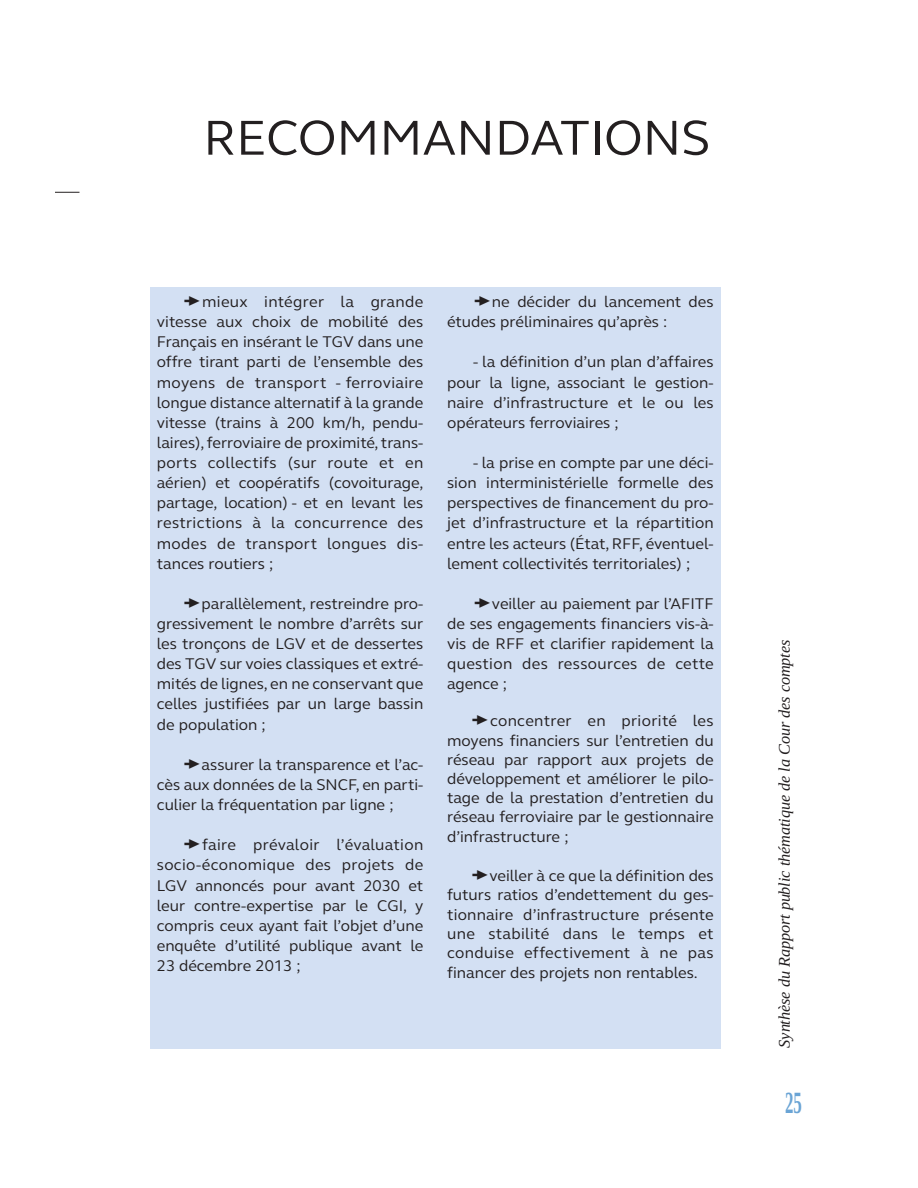
<style>
.page{position:relative;width:918px;height:1188px;background:#fff}
.page>*{position:absolute;margin:0;border:0;box-sizing:border-box;transform-origin:0 0}
.t1{font:50.25px "FS Elliot";color:#231f20}
.t2{font:700 30.15px "Liberation Serif";color:#6aa4d5;scale:.55 1}
.t3{font:15.9px/20.1px "FS Elliot";color:#231f20;text-align:justify}
.t4{font:italic 15.9px "Liberation Serif";letter-spacing:-.01em;color:#231f20}
</style>
<div class="page">
<svg style="left:55px;top:191px;width:25px;height:2px"></svg>
<div style="left:150px;top:287px;width:570px;height:762px;background:#d3e0f3"></div>
<h1 class="t1" style="left:203px;top:117px;width:509px">RECOMMANDATIONS</h1>
<p class="t3" style="left:157px;top:293px;width:268px;text-indent:45px">mieux intégrer la grande vitesse aux choix de mobilité des Français en insérant le TGV dans une offre tirant parti de l’ensemble des moyens de transport - ferroviaire longue distance alternatif à la grande vitesse (trains à 200 km/h, pendu&shy;laires), ferroviaire de proximité, trans&shy;ports collectifs (sur route et en aérien) et coopératifs (covoiturage, partage, location) - et en levant les restrictions à la concurrence des modes de transport longues dis&shy;tances routiers ;</p>
<p class="t3" style="left:157px;top:594px;width:268px;text-indent:45px">parallèlement, restreindre pro&shy;gressivement le nombre d’arrêts sur les tronçons de LGV et de dessertes des TGV sur voies classiques et extré&shy;mités de lignes, en ne conservant que celles justifiées par un large bassin de population ;</p>
<p class="t3" style="left:157px;top:755px;width:268px;text-indent:45px">assurer la transparence et l’ac&shy;cès aux données de la SNCF, en parti&shy;culier la fréquentation par ligne ;</p>
<p class="t3" style="left:157px;top:836px;width:268px;text-indent:45px">faire prévaloir l’évaluation socio-économique des projets de LGV annoncés pour avant 2030 et leur contre-expertise par le CGI, y compris ceux ayant fait l’objet d’une enquête d’utilité publique avant le 23 décembre 2013 ;</p>
<p class="t3" style="left:447px;top:293px;width:268px;text-indent:45px">ne décider du lancement des études préliminaires qu’après :</p>
<p class="t3" style="left:447px;top:353px;width:268px;text-indent:26px">- la définition d’un plan d’affaires pour la ligne, associant le gestion&shy;naire d’infrastructure et le ou les opérateurs ferroviaires ;</p>
<p class="t3" style="left:447px;top:454px;width:268px;text-indent:26px">- la prise en compte par une déci&shy;sion interministérielle formelle des perspectives de financement du pro&shy;jet d’infrastructure et la répartition entre les acteurs (État, RFF, éventuel&shy;lement collectivités territoriales) ;</p>
<p class="t3" style="left:447px;top:594px;width:268px;text-indent:45px">veiller au paiement par l’AFITF de ses engagements financiers vis-à&shy;vis de RFF et clarifier rapidement la question des ressources de cette agence ;</p>
<p class="t3" style="left:447px;top:712px;width:268px;line-height:19.2px;text-indent:43px">concentrer en priorité les moyens financiers sur l’entretien du réseau par rapport aux projets de développement et améliorer le pilo&shy;tage de la prestation d’entretien du réseau ferroviaire par le gestionnaire d’infrastructure ;</p>
<p class="t3" style="left:447px;top:867px;width:268px;line-height:19.4px;text-indent:42px">veiller à ce que la définition des futurs ratios d’endettement du ges&shy;tionnaire d’infrastructure présente une stabilité dans le temps et conduise effectivement à ne pas financer des projets non rentables.</p>
<p class="t4" style="left:775px;top:1048px;width:409px;rotate:-90deg">Synthèse du Rapport public thématique de la Cour des comptes</p>
<h2 class="t2" style="left:785px;top:1093px;width:32px">25</h2>
</div>
